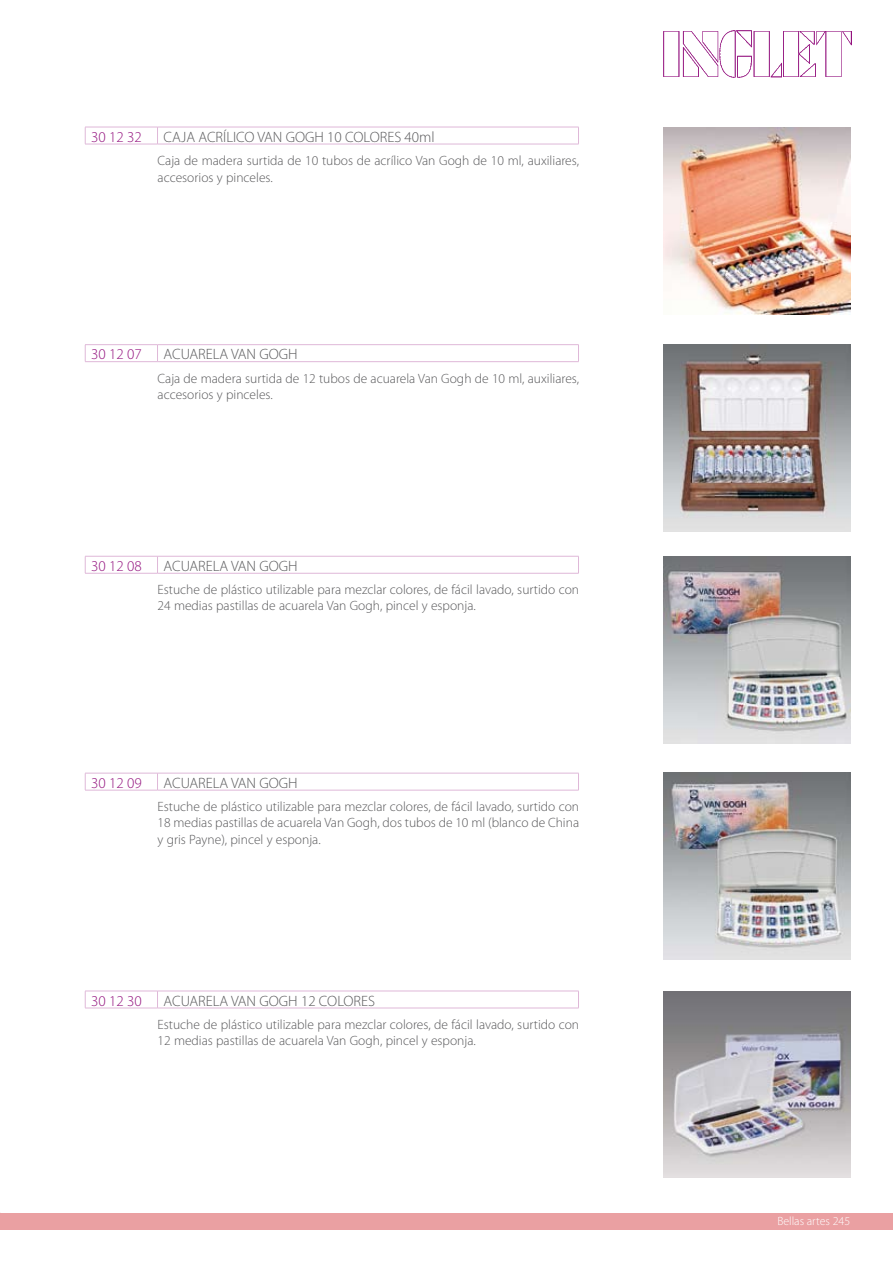
<style>
.page{position:relative;width:893px;height:1263px;background:#fff}
.page>*{position:absolute;margin:0;border:0;box-sizing:border-box;transform-origin:0 0}
.t1{font:300 15px "Myriad Pro";color:#58585a}
.t2{font:300 15px "Myriad Pro";color:#93117e}
.t3{font:300 13.5px/16.2px "Myriad Pro";color:#58585a}
.t4{font:300 12px "Myriad Pro";color:#fff}
</style>
<div class="page">
<img style="left:663px;top:31px;width:188px;height:46px">
<div style="left:0;top:1213px;width:893px;height:16px;background:#eaa0a2"></div>
<img style="left:663px;top:345px;width:187px;height:187px">
<svg style="left:85px;top:345px;width:1px;height:16px"></svg>
<svg style="left:157px;top:345px;width:1px;height:16px"></svg>
<svg style="left:578px;top:345px;width:1px;height:16px"></svg>
<hr style="left:85px;top:344px;width:73px;height:1px;background:#dfb8d8">
<hr style="left:158px;top:344px;width:421px;height:1px;background:#dfb8d8">
<hr style="left:85px;top:361px;width:73px;height:1px;background:#dfb8d8">
<hr style="left:158px;top:361px;width:421px;height:1px;background:#dfb8d8">
<svg style="left:85px;top:128px;width:1px;height:16px"></svg>
<svg style="left:157px;top:128px;width:1px;height:16px"></svg>
<svg style="left:578px;top:128px;width:1px;height:16px"></svg>
<hr style="left:85px;top:127px;width:73px;height:1px;background:#dfb8d8">
<hr style="left:158px;top:127px;width:421px;height:1px;background:#dfb8d8">
<hr style="left:85px;top:144px;width:73px;height:1px;background:#dfb8d8">
<hr style="left:158px;top:144px;width:421px;height:1px;background:#dfb8d8">
<img style="left:664px;top:128px;width:186px;height:186px">
<img style="left:663px;top:556px;width:187px;height:187px">
<img style="left:663px;top:772px;width:187px;height:188px">
<svg style="left:85px;top:557px;width:1px;height:16px"></svg>
<svg style="left:157px;top:557px;width:1px;height:16px"></svg>
<svg style="left:578px;top:557px;width:1px;height:16px"></svg>
<hr style="left:85px;top:556px;width:73px;height:1px;background:#dfb8d8">
<hr style="left:158px;top:556px;width:421px;height:1px;background:#dfb8d8">
<hr style="left:85px;top:573px;width:73px;height:1px;background:#dfb8d8">
<hr style="left:158px;top:573px;width:421px;height:1px;background:#dfb8d8">
<svg style="left:85px;top:774px;width:1px;height:16px"></svg>
<svg style="left:157px;top:774px;width:1px;height:16px"></svg>
<svg style="left:578px;top:774px;width:1px;height:16px"></svg>
<hr style="left:85px;top:773px;width:73px;height:1px;background:#dfb8d8">
<hr style="left:158px;top:773px;width:421px;height:1px;background:#dfb8d8">
<hr style="left:85px;top:790px;width:73px;height:1px;background:#dfb8d8">
<hr style="left:158px;top:790px;width:421px;height:1px;background:#dfb8d8">
<img style="left:664px;top:991px;width:186px;height:187px">
<svg style="left:85px;top:992px;width:1px;height:16px"></svg>
<svg style="left:157px;top:992px;width:1px;height:16px"></svg>
<svg style="left:578px;top:992px;width:1px;height:16px"></svg>
<hr style="left:85px;top:991px;width:73px;height:1px;background:#dfb8d8">
<hr style="left:158px;top:991px;width:421px;height:1px;background:#dfb8d8">
<hr style="left:85px;top:1008px;width:73px;height:1px;background:#dfb8d8">
<hr style="left:158px;top:1008px;width:421px;height:1px;background:#dfb8d8">
<p class="t2" style="left:91px;top:128px;width:52px">30 12 32</p>
<p class="t1" style="left:164px;top:128px;width:273px">CAJA ACRÍLICO VAN GOGH 10 COLORES 40ml</p>
<p class="t3" style="left:158px;top:153px;width:423px">Caja de madera surtida de 10 tubos de acrílico Van Gogh de 10 ml, auxiliares, accesorios y pinceles.</p>
<p class="t2" style="left:91px;top:346px;width:52px">30 12 07</p>
<p class="t1" style="left:164px;top:346px;width:136px">ACUARELA VAN GOGH</p>
<p class="t3" style="left:158px;top:370px;width:423px">Caja de madera surtida de 12 tubos de acuarela Van Gogh de 10 ml, auxiliares, accesorios y pinceles.</p>
<p class="t2" style="left:91px;top:558px;width:52px">30 12 08</p>
<p class="t1" style="left:164px;top:558px;width:136px">ACUARELA VAN GOGH</p>
<p class="t3" style="left:158px;top:582px;width:423px">Estuche de plástico utilizable para mezclar colores, de fácil lavado, surtido con<br>24 medias pastillas de acuarela Van Gogh, pincel y esponja.</p>
<p class="t2" style="left:91px;top:774px;width:52px">30 12 09</p>
<p class="t1" style="left:164px;top:774px;width:136px">ACUARELA VAN GOGH</p>
<p class="t3" style="left:158px;top:799px;width:423px;text-align:justify">Estuche de plástico utilizable para mezclar colores, de fácil lavado, surtido con 18 medias pastillas de acuarela Van Gogh, dos tubos de 10 ml (blanco de China y gris Payne), pincel y esponja.</p>
<p class="t2" style="left:91px;top:992px;width:52px">30 12 30</p>
<p class="t1" style="left:164px;top:992px;width:213px">ACUARELA VAN GOGH 12 COLORES</p>
<p class="t3" style="left:158px;top:1016px;width:423px">Estuche de plástico utilizable para mezclar colores, de fácil lavado, surtido con<br>12 medias pastillas de acuarela Van Gogh, pincel y esponja.</p>
<p class="t4" style="left:777px;top:1214px;width:74px">Bellas artes 245</p>
</div>
